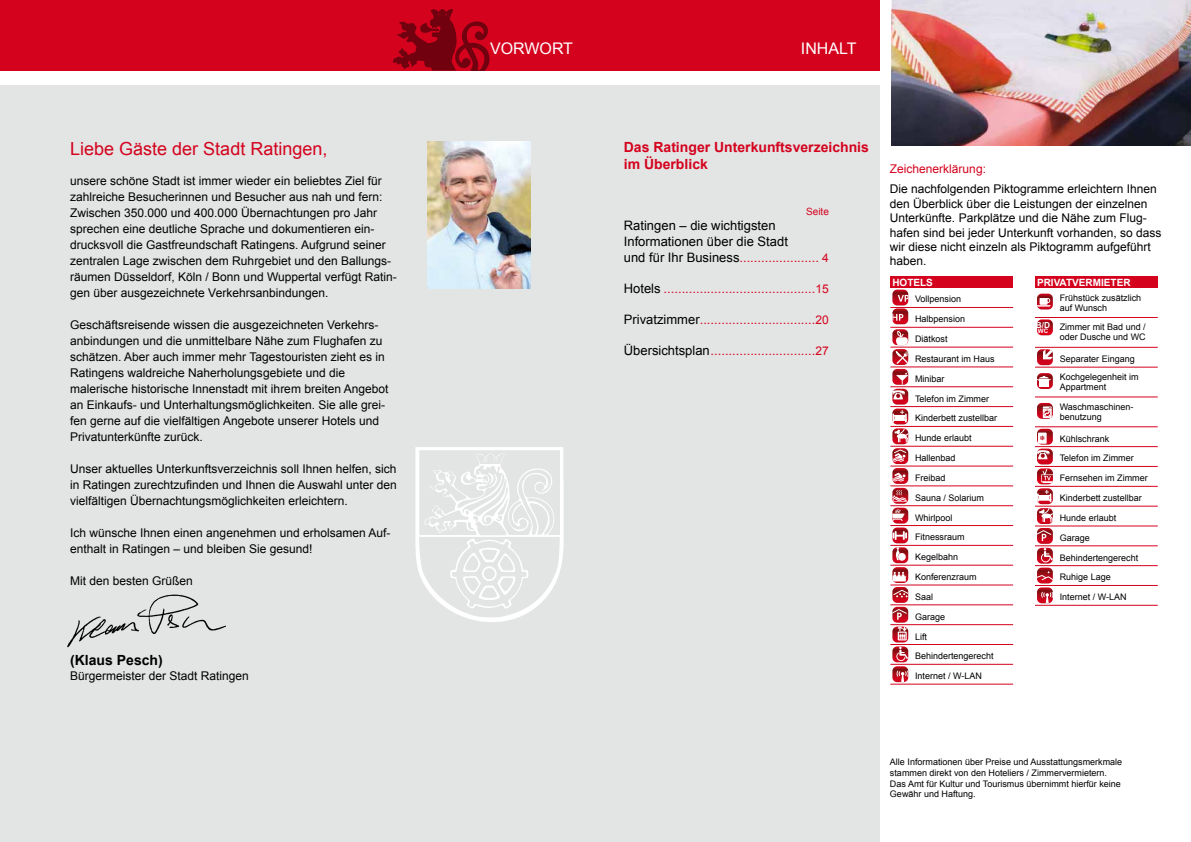
<style>
.page{position:relative;width:1191px;height:842px;background:#fff}
.page>*{position:absolute;margin:0;border:0;box-sizing:border-box;transform-origin:0 0}
.t1{font:18px "Arial";color:#d4021d}
.t2{font:16px "Arial";color:#fff}
.t3{font:700 14px/16.8px "Arial";color:#d4021d}
.t4{font:700 14px "Arial";color:#000}
.t5{font:13px "Arial";color:#d4021d}
.t6{font:13px/15.6px "Arial";color:#000}
.t7{font:12px/16px "Arial";color:#000}
.t8{font:12px "Arial";color:#d4021d}
.t9{font:700 10px "Arial";color:#fff}
.t10{font:10px "Arial";color:#d4021d}
.t11{font:9px/10px "Arial";color:#000}
.t12{font:700 8.3px "Arial";color:#fff}
.t13{font:700 6.2px "Arial";color:#fff}
.s1{color:#d4021d}
.s2{font-size:12px;color:#d4021d}
.s3{color:#000}
.s4{font-size:12px}
</style>
<div class="page">
<div style="left:0;top:85px;width:879px;height:757px;background:#e3e4e4"></div>
<img style="left:415px;top:447px;width:149px;height:175px">
<div style="left:890px;top:276px;width:123px;height:12px;background:#d4021d"></div>
<hr style="left:890px;top:307px;width:123px;height:1px;background:#d4021d">
<hr style="left:890px;top:327px;width:123px;height:1px;background:#d4021d">
<hr style="left:890px;top:347px;width:123px;height:1px;background:#d4021d">
<hr style="left:890px;top:367px;width:123px;height:1px;background:#d4021d">
<hr style="left:890px;top:386px;width:123px;height:1px;background:#d4021d">
<hr style="left:890px;top:406px;width:123px;height:1px;background:#d4021d">
<hr style="left:890px;top:426px;width:123px;height:1px;background:#d4021d">
<hr style="left:890px;top:446px;width:123px;height:1px;background:#d4021d">
<hr style="left:890px;top:466px;width:123px;height:1px;background:#d4021d">
<hr style="left:890px;top:486px;width:123px;height:1px;background:#d4021d">
<hr style="left:890px;top:505px;width:123px;height:1px;background:#d4021d">
<hr style="left:890px;top:525px;width:123px;height:1px;background:#d4021d">
<hr style="left:890px;top:545px;width:123px;height:1px;background:#d4021d">
<hr style="left:890px;top:565px;width:123px;height:1px;background:#d4021d">
<hr style="left:890px;top:585px;width:123px;height:1px;background:#d4021d">
<hr style="left:890px;top:605px;width:123px;height:1px;background:#d4021d">
<hr style="left:890px;top:624px;width:123px;height:1px;background:#d4021d">
<hr style="left:890px;top:644px;width:123px;height:1px;background:#d4021d">
<hr style="left:890px;top:664px;width:123px;height:1px;background:#d4021d">
<hr style="left:890px;top:684px;width:123px;height:1px;background:#d4021d">
<svg style="left:892px;top:290px;width:16px;height:392px"></svg>
<div style="left:1035px;top:276px;width:122px;height:12px;background:#d4021d"></div>
<hr style="left:1035px;top:317px;width:122px;height:1px;background:#d4021d">
<hr style="left:1035px;top:347px;width:122px;height:1px;background:#d4021d">
<hr style="left:1035px;top:367px;width:122px;height:1px;background:#d4021d">
<hr style="left:1035px;top:397px;width:122px;height:1px;background:#d4021d">
<hr style="left:1035px;top:426px;width:122px;height:1px;background:#d4021d">
<hr style="left:1035px;top:446px;width:122px;height:1px;background:#d4021d">
<hr style="left:1035px;top:466px;width:122px;height:1px;background:#d4021d">
<hr style="left:1035px;top:486px;width:122px;height:1px;background:#d4021d">
<hr style="left:1035px;top:506px;width:122px;height:1px;background:#d4021d">
<hr style="left:1035px;top:526px;width:122px;height:1px;background:#d4021d">
<hr style="left:1035px;top:546px;width:122px;height:1px;background:#d4021d">
<hr style="left:1035px;top:565px;width:122px;height:1px;background:#d4021d">
<hr style="left:1035px;top:585px;width:122px;height:1px;background:#d4021d">
<hr style="left:1035px;top:605px;width:122px;height:1px;background:#d4021d">
<svg style="left:1037px;top:294px;width:15px;height:15px"></svg>
<svg style="left:1037px;top:319px;width:15px;height:16px"></svg>
<svg style="left:1037px;top:349px;width:15px;height:16px"></svg>
<svg style="left:1037px;top:373px;width:15px;height:16px"></svg>
<svg style="left:1037px;top:403px;width:15px;height:16px"></svg>
<svg style="left:1037px;top:429px;width:16px;height:174px"></svg>
<div style="left:0;top:0;width:879px;height:71px;background:#d4021d"></div>
<svg style="left:393px;top:9px;width:97px;height:62px"></svg>
<img style="left:891px;top:0;width:300px;height:145px">
<img style="left:67px;top:594px;width:159px;height:54px">
<img style="left:427px;top:142px;width:104px;height:146px">
<h1 class="t1" style="left:70px;top:137px;width:259px">Liebe Gäste der Stadt Ratingen,</h1>
<p class="t7" style="left:70px;top:173px;width:328px">unsere schöne Stadt ist immer wieder ein beliebtes Ziel für zahlreiche Besucherinnen und Besucher aus nah und fern:<br>Zwischen 350.000 und 400.000 Übernachtungen pro Jahr sprechen eine deutliche Sprache und dokumentieren ein&shy;drucksvoll die Gastfreundschaft Ratingens. Aufgrund seiner zentralen Lage zwischen dem Ruhrgebiet und den Ballungs&shy;räumen Düsseldorf, Köln / Bonn und Wuppertal verfügt Ratin&shy;gen über ausgezeichnete Verkehrsanbindungen.</p>
<p class="t7" style="left:70px;top:317px;width:320px">Geschäftsreisende wissen die ausgezeichneten Verkehrs&shy;anbindungen und die unmittelbare Nähe zum Flughafen zu schätzen. Aber auch immer mehr Tagestouristen zieht es in Ratingens waldreiche Naherholungsgebiete und die malerische historische Innenstadt mit ihrem breiten Angebot an Einkaufs- und Unterhaltungsmöglichkeiten. Sie alle grei&shy;fen gerne auf die vielfältigen Angebote unserer Hotels und Privatunterkünfte zurück.</p>
<p class="t7" style="left:70px;top:461px;width:328px;text-align:justify">Unser aktuelles Unterkunftsverzeichnis soll Ihnen helfen, sich in Ratingen zurechtzufinden und Ihnen die Auswahl unter den vielfältigen Übernachtungsmöglichkeiten erleichtern.</p>
<p class="t7" style="left:70px;top:525px;width:322px">Ich wünsche Ihnen einen angenehmen und erholsamen Auf&shy;enthalt in Ratingen – und bleiben Sie gesund!</p>
<p class="t7" style="left:70px;top:573px;width:124px">Mit den besten Grüßen</p>
<p class="t4" style="left:70px;top:651px;width:94px">(Klaus Pesch)</p>
<p class="t7" style="left:70px;top:668px;width:180px">Bürgermeister der Stadt Ratingen</p>
<h2 class="t2" style="left:490px;top:38px;width:84px">VORWORT</h2>
<h2 class="t2" style="left:801px;top:38px;width:57px">INHALT</h2>
<p class="t3" style="left:624px;top:140px;width:247px">Das Ratinger Unterkunftsverzeichnis im Überblick</p>
<p class="t10" style="left:806px;top:205px;width:24px">Seite</p>
<p class="t6" style="left:624px;top:218px;width:206px">Ratingen – die wichtigsten<br>Informationen über die Stadt<br>und für Ihr Business<span class="s1">......................</span> <span class="s2">4</span></p>
<p class="t5" style="left:624px;top:280px;width:206px"><span class="s3">Hotels</span> ..........................................<span class="s4">15</span></p>
<p class="t5" style="left:624px;top:311px;width:206px"><span class="s3">Privatzimmer</span>................................<span class="s4">20</span></p>
<p class="t5" style="left:624px;top:342px;width:206px"><span class="s3">Übersichtsplan</span>.............................<span class="s4">27</span></p>
<p class="t8" style="left:890px;top:161px;width:98px">Zeichenerklärung:</p>
<p class="t7" style="left:890px;top:182px;width:273px;line-height:14.4px">Die nachfolgenden Piktogramme erleichtern Ihnen den Überblick über die Leistungen der einzelnen Unterkünfte. Parkplätze und die Nähe zum Flug&shy;hafen sind bei jeder Unterkunft vorhanden, so dass wir diese nicht einzeln als Piktogramm aufgeführt haben.</p>
<p class="t9" style="left:892px;top:276px;width:42px">HOTELS</p>
<p class="t11" style="left:915px;top:294px;width:48px">Vollpension</p>
<p class="t11" style="left:915px;top:314px;width:52px">Halbpension</p>
<p class="t11" style="left:915px;top:334px;width:34px">Diätkost</p>
<p class="t11" style="left:915px;top:354px;width:81px">Restaurant im Haus</p>
<p class="t11" style="left:915px;top:374px;width:31px">Minibar</p>
<p class="t11" style="left:915px;top:393px;width:76px">Telefon im Zimmer</p>
<p class="t11" style="left:915px;top:413px;width:84px">Kinderbett zustellbar</p>
<p class="t11" style="left:915px;top:433px;width:58px">Hunde erlaubt</p>
<p class="t11" style="left:915px;top:453px;width:42px">Hallenbad</p>
<p class="t11" style="left:915px;top:473px;width:32px">Freibad</p>
<p class="t11" style="left:915px;top:493px;width:71px">Sauna / Solarium</p>
<p class="t11" style="left:915px;top:512px;width:39px">Whirlpool</p>
<p class="t11" style="left:915px;top:532px;width:51px">Fitnessraum</p>
<p class="t11" style="left:915px;top:552px;width:45px">Kegelbahn</p>
<p class="t11" style="left:915px;top:572px;width:63px">Konferenzraum</p>
<p class="t11" style="left:915px;top:592px;width:20px">Saal</p>
<p class="t11" style="left:915px;top:612px;width:32px">Garage</p>
<p class="t11" style="left:915px;top:631px;width:14px">Lift</p>
<p class="t11" style="left:915px;top:651px;width:80px">Behindertengerecht</p>
<p class="t11" style="left:915px;top:671px;width:68px">Internet / W-LAN</p>
<p class="t9" style="left:1037px;top:276px;width:95px">PRIVATVERMIETER</p>
<p class="t11" style="left:1059px;top:292px;width:83px">Frühstück zusätzlich auf Wunsch</p>
<p class="t12" style="left:1036px;top:319px;width:16px">B/D</p>
<p class="t13" style="left:1038px;top:327px;width:12px">WC</p>
<p class="t11" style="left:1059px;top:322px;width:88px">Zimmer mit Bad und / oder Dusche und WC</p>
<p class="t11" style="left:1059px;top:350px;width:81px;line-height:17.8px">Separater Eingang<br>Kochgelegenheit im</p>
<p class="t11" style="left:1059px;top:382px;width:48px">Appartment</p>
<p class="t11" style="left:1059px;top:402px;width:75px">Waschmaschinen&shy;benutzung</p>
<p class="t11" style="left:1059px;top:434px;width:51px">Kühlschrank</p>
<p class="t11" style="left:1059px;top:453px;width:76px">Telefon im Zimmer</p>
<p class="t11" style="left:1059px;top:473px;width:90px">Fernsehen im Zimmer</p>
<p class="t11" style="left:1059px;top:493px;width:84px">Kinderbett zustellbar</p>
<p class="t11" style="left:1059px;top:513px;width:58px">Hunde erlaubt</p>
<p class="t11" style="left:1059px;top:533px;width:32px">Garage</p>
<p class="t11" style="left:1059px;top:553px;width:80px">Behindertengerecht</p>
<p class="t11" style="left:1059px;top:572px;width:53px">Ruhige Lage</p>
<p class="t11" style="left:1059px;top:592px;width:68px">Internet / W-LAN</p>
<p class="t11" style="left:890px;top:756px;width:234px;line-height:10.8px">Alle Informationen über Preise und Ausstattungsmerkmale stammen direkt von den Hoteliers / Zimmervermietern.<br>Das Amt für Kultur und Tourismus übernimmt hierfür keine Gewähr und Haftung.</p>
</div>
